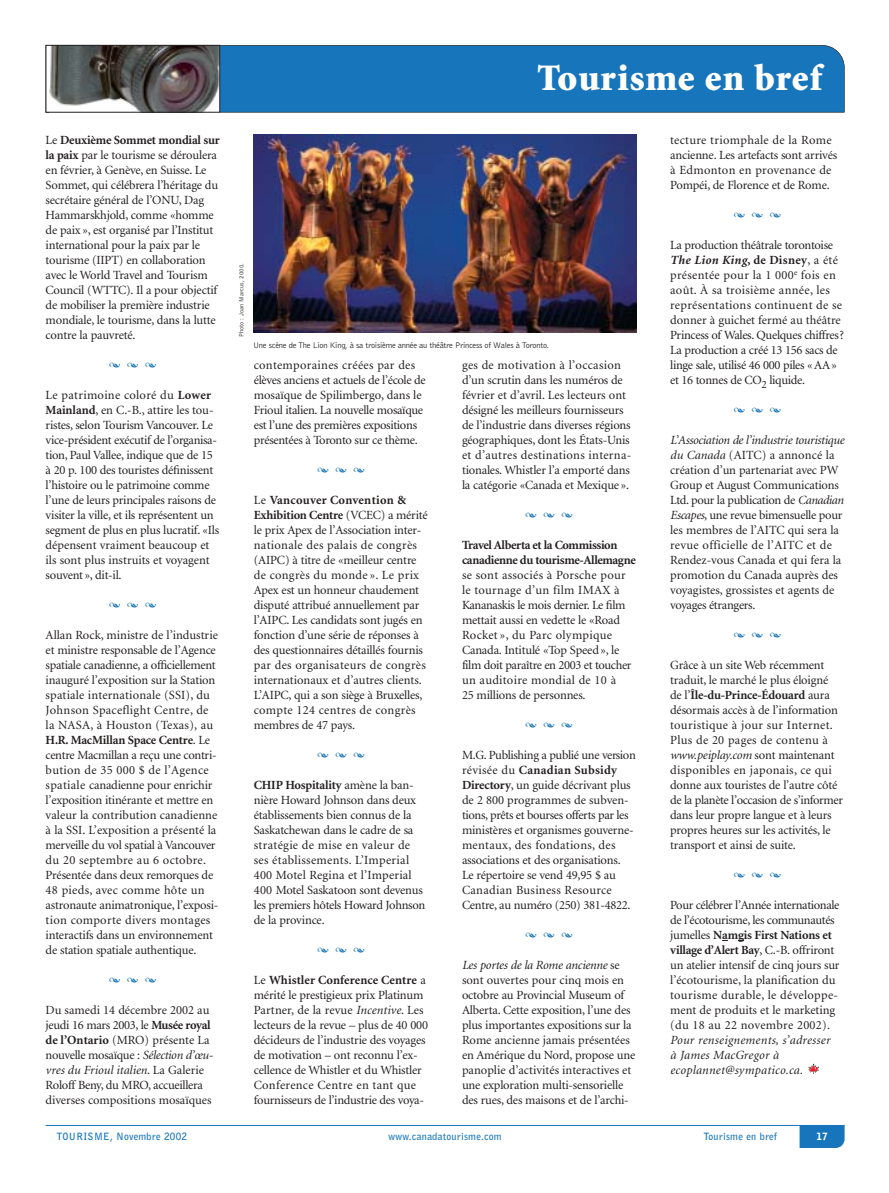
<style>
.page{position:relative;width:889px;height:1193px;background:#fff}
.page>*{position:absolute;margin:0;border:0;box-sizing:border-box;transform-origin:0 0}
.t1{font:900 37.5px "Minion";letter-spacing:.025em;color:#fff}
.t2{font:12.5px/15px "Minion";letter-spacing:-.015em;color:#231f1f}
.t3{font:italic 12.5px/15px "Minion";letter-spacing:.025em;color:#231f1f}
.t4{font:700 12.5px/15px "Minion";letter-spacing:-.03em;color:#231f1f}
.t5{font:700 10px "Bell Gothic BT";letter-spacing:.03em;color:#1775bc}
.t6{font:900 10px "Bell Gothic BT";color:#fff}
.t7{font:8.5px "Bell Gothic BT";letter-spacing:-.03em;color:#231f1f}
.t8{font:6.25px "Bell Gothic BT";color:#231f1f}
.s1{font-weight:700}
.s2{font-style:italic}
.s3{font-weight:700;font-style:italic}
</style>
<div class="page">
<hr style="left:46px;top:1125px;width:798px;height:1px;background:#1775bc">
<svg style="left:799px;top:1126px;width:45px;height:22px"></svg>
<div style="left:220px;top:45px;width:624px;height:67px;background:#1775bc"></div>
<img style="left:50px;top:47px;width:168px;height:63px">
<div style="left:46px;top:45px;width:174px;height:67px;border:1px solid #231f1f"></div>
<svg style="left:808px;top:1063px;width:11px;height:11px"></svg>
<img style="left:254px;top:135px;width:382px;height:198px">
<p class="t2" style="left:46px;top:133px;width:176px">Le <span class="s1">Deuxième Sommet mondial sur la paix</span> par le tourisme se déroulera en février, à Genève, en Suisse. Le Sommet, qui célébrera l’héritage du secrétaire général de l’ONU, Dag Hammarskhjold, comme «homme de paix », est organisé par l’Institut international pour la paix par le tourisme (IIPT) en collaboration avec le World Travel and Tourism Council (WTTC). Il a pour objectif de mobiliser la première industrie mondiale, le tourisme, dans la lutte contre la pauvreté.</p>
<p class="t2" style="left:46px;top:388px;width:175px">Le patrimoine coloré du <span class="s1">Lower Mainland</span>, en C.-B., attire les tou&shy;ristes, selon Tourism Vancouver. Le vice-président exécutif de l’organisa&shy;tion, Paul Vallee, indique que de 15 à 20 p. 100 des touristes définissent l’histoire ou le patrimoine comme l’une de leurs principales raisons de visiter la ville, et ils représentent un segment de plus en plus lucratif. «Ils dépensent vraiment beaucoup et ils sont plus instruits et voyagent souvent », dit-il.</p>
<p class="t2" style="left:46px;top:628px;width:174px">Allan Rock, ministre de l’industrie et ministre responsable de l’Agence spatiale canadienne, a officiellement inauguré l’exposition sur la Station spatiale internationale (SSI), du Johnson Spaceflight Centre, de la NASA, à Houston (Texas), au <span class="s1">H.R. MacMillan Space Centre</span>. Le centre Macmillan a reçu une contri&shy;bution de 35 000 $ de l’Agence spatiale canadienne pour enrichir l’exposition itinérante et mettre en valeur la contribution canadienne à la SSI. L’exposition a présenté la merveille du vol spatial à Vancouver du 20 septembre au 6 octobre.<br>Présentée dans deux remorques de 48 pieds, avec comme hôte un astronaute animatronique, l’exposi&shy;tion comporte divers montages interactifs dans un environnement de station spatiale authentique.</p>
<p class="t2" style="left:46px;top:1003px;width:169px">Du samedi 14 décembre 2002 au jeudi 16 mars 2003, le <span class="s1">Musée royal de l’Ontario</span> (MRO) présente La nouvelle mosaïque : <span class="s2">Sélection d’œu&shy;vres du Frioul italien</span>. La Galerie<br>Roloff Beny, du MRO, accueillera diverses compositions mosaïques</p>
<h1 class="t1" style="left:537px;top:64px;width:286px">Tourisme en bref</h1>
<p class="t2" style="left:670px;top:133px;width:169px">tecture triomphale de la Rome ancienne. Les artefacts sont arrivés à Edmonton en provenance de<br>Pompéi, de Florence et de Rome.</p>
<p class="t8" style="left:239px;top:337px;width:75px;rotate:-90deg">Photo : Joan Marcus, 2000.</p>
<p class="t7" style="left:253px;top:342px;width:298px">Une scène de The Lion King, à sa troisième année au théâtre Princess of Wales à Toronto.</p>
<p class="t2" style="left:254px;top:358px;width:174px">contemporaines créées par des élèves anciens et actuels de l’école de mosaïque de Spilimbergo, dans le Frioul italien. La nouvelle mosaïque est l’une des premières expositions présentées à Toronto sur ce thème.</p>
<p class="t2" style="left:254px;top:493px;width:175px">Le <span class="s1">Vancouver Convention &amp;<br>Exhibition Centre</span> (VCEC) a mérité le prix Apex de l’Association inter&shy;nationale des palais de congrès (AIPC) à titre de «meilleur centre de congrès du monde ». Le prix<br>Apex est un honneur chaudement disputé attribué annuellement par l’AIPC. Les candidats sont jugés en fonction d’une série de réponses à des questionnaires détaillés fournis par des organisateurs de congrès internationaux et d’autres clients.<br>L’AIPC, qui a son siège à Bruxelles, compte 124 centres de congrès membres de 47 pays.</p>
<p class="t2" style="left:254px;top:778px;width:173px"><span class="s1">CHIP Hospitality</span> amène la ban&shy;nière Howard Johnson dans deux établissements bien connus de la<br>Saskatchewan dans le cadre de sa stratégie de mise en valeur de ses établissements. L’Imperial<br>400 Motel Regina et l’Imperial<br>400 Motel Saskatoon sont devenus les premiers hôtels Howard Johnson de la province.</p>
<p class="t2" style="left:462px;top:358px;width:171px">ges de motivation à l’occasion d’un scrutin dans les numéros de février et d’avril. Les lecteurs ont désigné les meilleurs fournisseurs de l’industrie dans diverses régions géographiques, dont les États-Unis et d’autres destinations interna&shy;tionales. Whistler l’a emporté dans la catégorie «Canada et Mexique ».</p>
<p class="t4" style="left:462px;top:538px;width:175px">Travel Alberta et la Commission canadienne du tourisme-Allemagne</p>
<p class="t2" style="left:462px;top:568px;width:171px">se sont associés à Porsche pour le tournage d’un film IMAX à<br>Kananaskis le mois dernier. Le film mettait aussi en vedette le «Road<br>Rocket », du Parc olympique<br>Canada. Intitulé «Top Speed », le film doit paraître en 2003 et toucher un auditoire mondial de 10 à<br>25 millions de personnes.</p>
<p class="t2" style="left:462px;top:748px;width:175px">M.G. Publishing a publié une version révisée du <span class="s1">Canadian Subsidy Directory</span>, un guide décrivant plus de 2 800 programmes de subven&shy;tions, prêts et bourses offerts par les ministères et organismes gouverne&shy;mentaux, des fondations, des associations et des organisations.<br>Le répertoire se vend 49,95 $ au Canadian Business Resource Centre, au numéro (250) 381-4822.</p>
<p class="t2" style="left:254px;top:973px;width:176px">Le <span class="s1">Whistler Conference Centre</span> a mérité le prestigieux prix Platinum Partner, de la revue <span class="s2">Incentive</span>. Les lecteurs de la revue – plus de 40 000 décideurs de l’industrie des voyages de motivation – ont reconnu l’ex&shy;cellence de Whistler et du Whistler Conference Centre en tant que fournisseurs de l’industrie des voya-</p>
<p class="t2" style="left:462px;top:958px;width:175px"><span class="s2">Les portes de la Rome ancienne</span> se sont ouvertes pour cinq mois en octobre au Provincial Museum of Alberta. Cette exposition, l’une des plus importantes expositions sur la Rome ancienne jamais présentées en Amérique du Nord, propose une panoplie d’activités interactives et une exploration multi-sensorielle des rues, des maisons et de l’archi-</p>
<p class="t2" style="left:670px;top:238px;width:175px">La production théâtrale torontoise <span class="s3">The Lion King</span><span class="s1">, de Disney</span>, a été présentée pour la 1 000<sup>e</sup> fois en août. À sa troisième année, les représentations continuent de se donner à guichet fermé au théâtre Princess of Wales. Quelques chiffres?<br>La production a créé 13 156 sacs de linge sale, utilisé 46 000 piles « AA » et 16 tonnes de CO<sub>2</sub> liquide.</p>
<p class="t2" style="left:670px;top:433px;width:175px"><span class="s2">L’Association de l’industrie touristique du Canada</span> (AITC) a annoncé la création d’un partenariat avec PW<br>Group et August Communications<br>Ltd. pour la publication de <span class="s2">Canadian<br>Escapes</span>, une revue bimensuelle pour les membres de l’AITC qui sera la revue officielle de l’AITC et de<br>Rendez-vous Canada et qui fera la promotion du Canada auprès des voyagistes, grossistes et agents de voyages étrangers.</p>
<p class="t2" style="left:670px;top:658px;width:174px">Grâce à un site Web récemment traduit, le marché le plus éloigné de l’<span class="s1">Île-du-Prince-Édouard</span> aura désormais accès à de l’information touristique à jour sur Internet.<br>Plus de 20 pages de contenu à <span class="s2">www.peiplay.com</span> sont maintenant disponibles en japonais, ce qui donne aux touristes de l’autre côté de la planète l’occasion de s’informer dans leur propre langue et à leurs propres heures sur les activités, le transport et ainsi de suite.</p>
<p class="t2" style="left:670px;top:898px;width:171px">Pour célébrer l’Année internationale de l’écotourisme, les communautés jumelles <span class="s1">Namgis First Nations et village d’Alert Bay</span>, C.-B. offriront un atelier intensif de cinq jours sur l’écotourisme, la planification du tourisme durable, le développe&shy;ment de produits et le marketing (du 18 au 22 novembre 2002).</p>
<p class="t3" style="left:670px;top:1033px;width:161px">Pour renseignements, s’adresser à James MacGregor à ecoplannet@sympatico.ca.</p>
<p class="t5" style="left:57px;top:1132px;width:132px">TOURISME, Novembre 2002</p>
<p class="t5" style="left:388px;top:1132px;width:115px">www.canadatourisme.com</p>
<p class="t5" style="left:703px;top:1132px;width:75px">Tourisme en bref</p>
<p class="t6" style="left:816px;top:1132px;width:12px">17</p>
</div>
